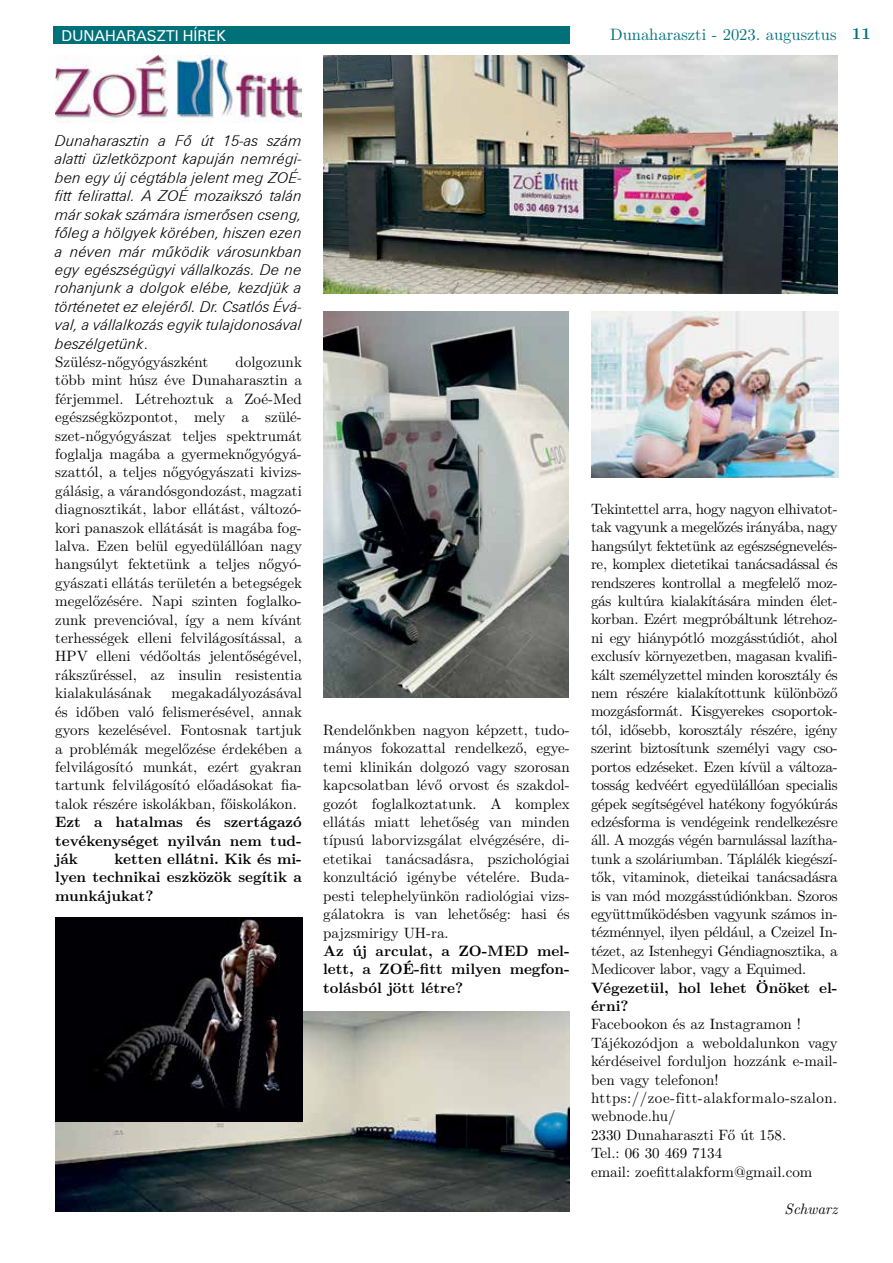
<style>
.page{position:relative;width:893px;height:1263px;background:#fff}
.page>*{position:absolute;margin:0;border:0;box-sizing:border-box;transform-origin:0 0}
.t1{font:16.5px "LM Roman 10";color:#007079}
.t2{font:15px/18.5px "LM Roman 10";color:#000;text-align:justify}
.t3{font:italic 15px/18.5px "Zurich Lt PFL";color:#000;text-align:justify}
.t4{font:700 15px/18.5px "LM Roman 10";color:#000;text-align:justify}
.t5{font:15px "Zurich PFL";color:#fff}
.t6{font:italic 15px "LM Roman 10";color:#000}
.s1{font-weight:700}
.s2{font-style:normal}
</style>
<div class="page">
<div style="left:53px;top:26px;width:517px;height:18px;background:#007079"></div>
<img style="left:591px;top:312px;width:247px;height:166px">
<img style="left:323px;top:55px;width:515px;height:239px">
<img style="left:324px;top:311px;width:245px;height:386px">
<img style="left:55px;top:1011px;width:514px;height:201px">
<img style="left:55px;top:55px;width:246px;height:68px">
<img style="left:55px;top:918px;width:247px;height:203px">
<p class="t5" style="left:62px;top:24px;width:166px">DUNAHARASZTI HÍREK</p>
<p class="t1" style="left:610px;top:21px;width:262px">Dunaharaszti - 2023. augusztus <span class="s1">11</span></p>
<p class="t3" style="left:55px;top:131px;width:248px">Dunaharasztin a Fő út 15-as szám alatti üzletközpont kapuján nemrégi&shy;ben egy új cégtábla jelent meg ZOÉ&shy;fitt felirattal. A ZOÉ mozaikszó talán már sokak számára ismerősen cseng, főleg a hölgyek körében, hiszen ezen a néven már működik városunkban egy egészségügyi vállalkozás. De ne rohanjunk a dolgok elébe, kezdjük a történetet ez elejéről. Dr. Csatlós Évá&shy;val, a vállalkozás egyik tulajdonosával beszélgetünk<span class="s2">.</span></p>
<p class="t2" style="left:55px;top:351px;width:155px">Szülész-nőgyógyászként</p>
<p class="t2" style="left:55px;top:351px;width:248px;text-indent:180px">dolgozunk több mint húsz éve Dunaharasztin a férjemmel. Létrehoztuk a Zoé-Med egészségközpontot, mely a szülé&shy;szet-nőgyógyászat teljes spektrumát foglalja magába a gyermeknőgyógyá&shy;szattól, a teljes nőgyógyászati kivizs&shy;gálásig, a várandósgondozást, magzati diagnosztikát, labor ellátást, változó&shy;kori panaszok ellátását is magába fog&shy;lalva. Ezen belül egyedülállóan nagy hangsúlyt fektetünk a teljes nőgyó&shy;gyászati ellátás területén a betegségek megelőzésére. Napi szinten foglalko&shy;zunk prevencióval, így a nem kívánt terhességek elleni felvilágosítással, a HPV elleni védőoltás jelentőségével, rákszűréssel, az insulin resistentia kialakulásának</p>
<p class="t2" style="left:55px;top:683px;width:248px;text-indent:116px">megakadályozásával és időben való felismerésével, annak gyors kezelésével. Fontosnak tartjuk a problémák megelőzése érdekében a felvilágosító munkát, ezért gyakran tartunk felvilágosító előadásokat fia&shy;talok részére iskolákban, főiskolákon.</p>
<p class="t4" style="left:55px;top:812px;width:248px">Ezt a hatalmas és szertágazó tevékenységet nyilván nem tud&shy;ják</p>
<p class="t4" style="left:55px;top:848px;width:248px;text-indent:59px">ketten ellátni. Kik és mi&shy;lyen technikai eszközök segítik a munkájukat?</p>
<p class="t2" style="left:323px;top:719px;width:248px">Rendelőnkben nagyon képzett, tudo&shy;mányos fokozattal rendelkező, egye&shy;temi klinikán dolgozó vagy szorosan kapcsolatban lévő orvost és szakdol&shy;gozót foglalkoztatunk. A komplex ellátás miatt lehetőség van minden típusú laborvizsgálat elvégzésére, di&shy;etetikai tanácsadásra, pszichológiai konzultáció igénybe vételére. Buda&shy;pesti telephelyünkön radiológiai vizs&shy;gálatokra is van lehetőség: hasi és pajzsmirigy UH-ra.</p>
<p class="t4" style="left:323px;top:940px;width:248px">Az új arculat, a ZO-MED mel&shy;lett, a ZOÉ-fitt milyen megfon&shy;tolásból jött létre?</p>
<p class="t2" style="left:591px;top:498px;width:248px">Tekintettel arra, hogy nagyon elhivatot&shy;tak vagyunk a megelőzés irányába, nagy hangsúlyt fektetünk az egészségnevelés&shy;re, komplex dietetikai tanácsadással és rendszeres kontrollal a megfelelő moz&shy;gás kultúra kialakítására minden élet&shy;korban. Ezért megpróbáltunk létrehoz&shy;ni egy hiánypótló mozgásstúdiót, ahol exclusív környezetben, magasan kvalifi&shy;kált személyzettel minden korosztály és nem részére kialakítottunk különböző mozgásformát. Kisgyerekes csoportok&shy;tól, idősebb, korosztály részére, igény szerint biztosítunk személyi vagy cso&shy;portos edzéseket. Ezen kívül a változa&shy;tosság kedvéért egyedülállóan specialis gépek segítségével hatékony fogyókúrás edzésforma is vendégeink rendelkezésre áll. A mozgás végén barnulással lazítha&shy;tunk a szoláriumban. Táplálék kiegészí&shy;tők, vitaminok, dieteikai tanácsadásra is van mód mozgásstúdiónkban. Szoros együttműködésben vagyunk számos in&shy;tézménnyel, ilyen például, a Czeizel In&shy;tézet, az Istenhegyi Géndiagnosztika, a Medicover labor, vagy a Equimed.</p>
<p class="t4" style="left:591px;top:977px;width:248px">Végezetül, hol lehet Önöket el&shy;érni?</p>
<p class="t2" style="left:591px;top:1014px;width:248px;text-align:left">Facebookon és az Instagramon !<br>Tájékozódjon a weboldalunkon vagy kérdéseivel forduljon hozzánk e-mail&shy;ben vagy telefonon! https://zoe-fitt-alakformalo-szalon. webnode.hu/<br>2330 Dunaharaszti Fő út 158.<br>Tel.: 06 30 469 7134<br>email: zoefittalakform@gmail.com</p>
<p class="t6" style="left:785px;top:1196px;width:55px">Schwarz</p>
</div>
